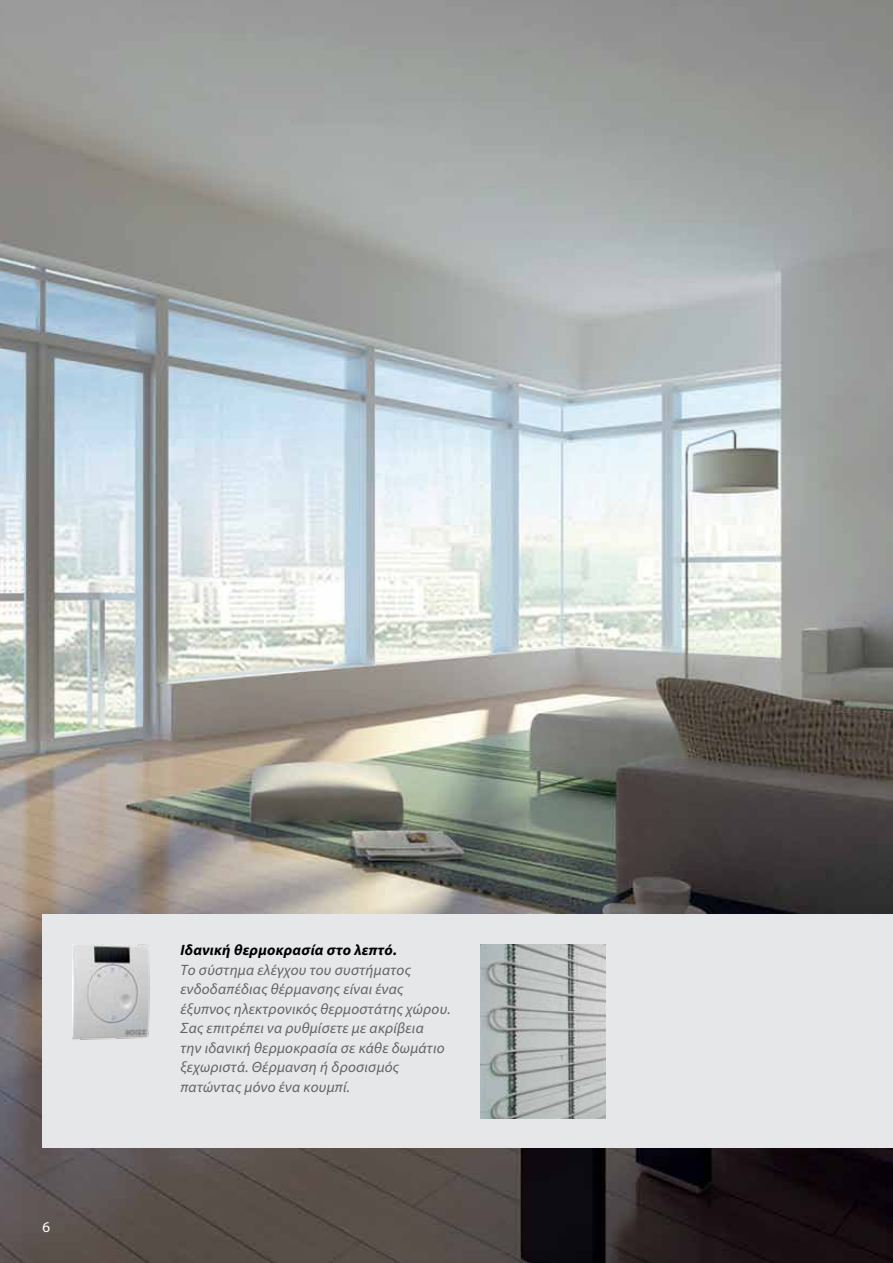
<style>
.page{position:relative;width:893px;height:1263px;background:#fff}
.page>*{position:absolute;margin:0;border:0;box-sizing:border-box;transform-origin:0 0}
.t1{font:italic 15px/19.5px "Myriad Pro";letter-spacing:.02em;color:#636466}
.t2{font:italic 700 15px "Myriad Pro";letter-spacing:.02em;color:#000}
.t3{font:15px "Myriad Pro";color:#fff}
</style>
<div class="page">
<img style="left:0;top:0;width:893px;height:1263px">
<div style="left:43px;top:914px;width:850px;height:234px;background:#e6e7e8"></div>
<img style="left:72px;top:944px;width:78px;height:96px">
<img style="left:480px;top:944px;width:126px;height:174px">
<p class="t3" style="left:43px;top:1219px;width:9px">6</p>
<p class="t2" style="left:180px;top:942px;width:218px">Ιδανική θερμοκρασία στο λεπτό.</p>
<p class="t1" style="left:180px;top:960px;width:272px">Το σύστημα ελέγχου του συστήματος ενδοδαπέδιας θέρμανσης είναι ένας έξυπνος ηλεκτρονικός θερμοστάτης χώρου.<br>Σας επιτρέπει να ρυθμίσετε με ακρίβεια<br>την ιδανική θερμοκρασία σε κάθε δωμάτιο ξεχωριστά. Θέρμανση ή δροσισμός πατώντας μόνο ένα κουμπί.</p>
</div>
